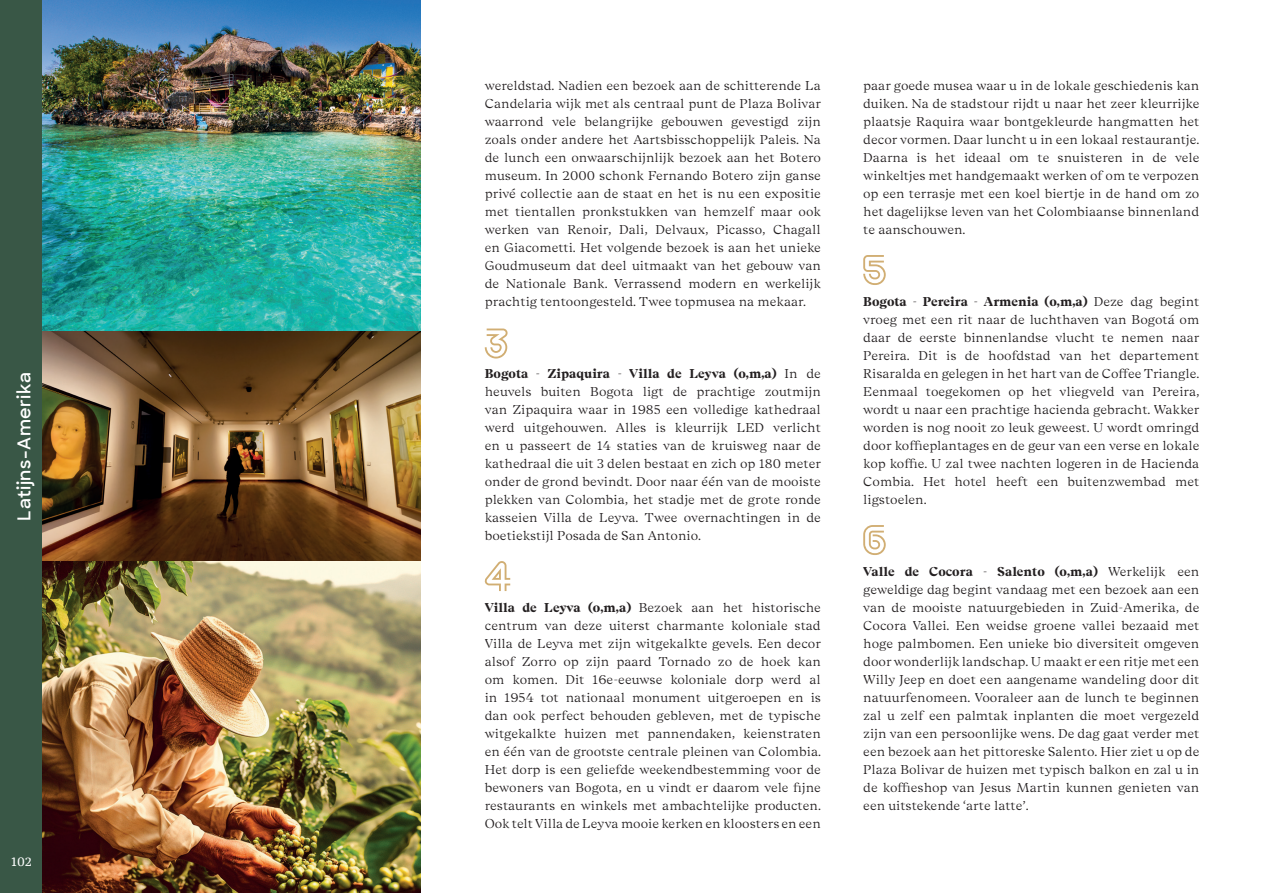
<style>
.page{position:relative;width:1263px;height:893px;background:#fff}
.page>*{position:absolute;margin:0;border:0;box-sizing:border-box;transform-origin:0 0}
.t1{font:600 18px "Sharp Sans";letter-spacing:.03em;color:#fff}
.t2{font:300 12.75px/18px "Beirut Display";color:#231f20;text-align:justify}
.t3{font:12px "PT Serif Caption";color:#fff}
.s1{font-weight:700}
</style>
<div class="page">
<div style="left:0;top:0;width:43px;height:893px;background:#395746"></div>
<img style="left:43px;top:0;width:378px;height:893px">
<svg style="left:485px;top:329px;width:23px;height:30px"></svg>
<svg style="left:484px;top:561px;width:26px;height:30px"></svg>
<svg style="left:863px;top:255px;width:23px;height:30px"></svg>
<svg style="left:863px;top:525px;width:23px;height:30px"></svg>
<h1 class="t1" style="left:11px;top:521px;width:150px;rotate:-90deg">Latijns-Amerika</h1>
<p class="t3" style="left:10px;top:854px;width:23px">102</p>
<p class="t2" style="left:485px;top:76px;width:338px">wereldstad. Nadien een bezoek aan de schitterende La Candelaria wijk met als centraal punt de Plaza Bolivar waarrond vele belangrijke gebouwen gevestigd zijn zoals onder andere het Aartsbisschoppelijk Paleis. Na de lunch een onwaarschijnlijk bezoek aan het Botero museum. In 2000 schonk Fernando Botero zijn ganse privé collectie aan de staat en het is nu een expositie met tientallen pronkstukken van hemzelf maar ook werken van Renoir, Dali, Delvaux, Picasso, Chagall en Giacometti. Het volgende bezoek is aan het unieke Goudmuseum dat deel uitmaakt van het gebouw van de Nationale Bank. Verrassend modern en werkelijk prachtig tentoongesteld. Twee topmusea na mekaar.</p>
<p class="t2" style="left:485px;top:364px;width:338px"><span class="s1">Bogota - Zipaquira - Villa de Leyva (o,m,a)</span> In de heuvels buiten Bogota ligt de prachtige zoutmijn van Zipaquira waar in 1985 een volledige kathedraal werd uitgehouwen. Alles is kleurrijk LED verlicht en u passeert de 14 staties van de kruisweg naar de kathedraal die uit 3 delen bestaat en zich op 180 meter onder de grond bevindt. Door naar één van de mooiste plekken van Colombia, het stadje met de grote ronde kasseien Villa de Leyva. Twee overnachtingen in de boetiekstijl Posada de San Antonio.</p>
<p class="t2" style="left:485px;top:598px;width:338px"><span class="s1">Villa de Leyva (o,m,a)</span> Bezoek aan het historische centrum van deze uiterst charmante koloniale stad Villa de Leyva met zijn witgekalkte gevels. Een decor alsof Zorro op zijn paard Tornado zo de hoek kan om komen. Dit 16e-eeuwse koloniale dorp werd al in 1954 tot nationaal monument uitgeroepen en is dan ook perfect behouden gebleven, met de typische witgekalkte huizen met pannendaken, keienstraten en één van de grootste centrale pleinen van Colombia.<br>Het dorp is een geliefde weekendbestemming voor de bewoners van Bogota, en u vindt er daarom vele fijne restaurants en winkels met ambachtelijke producten.<br>Ook telt Villa de Leyva mooie kerken en kloosters en een</p>
<p class="t2" style="left:863px;top:76px;width:338px">paar goede musea waar u in de lokale geschiedenis kan duiken. Na de stadstour rijdt u naar het zeer kleurrijke plaatsje Raquira waar bontgekleurde hangmatten het decor vormen. Daar luncht u in een lokaal restaurantje.<br>Daarna is het ideaal om te snuisteren in de vele winkeltjes met handgemaakt werken of om te verpozen op een terrasje met een koel biertje in de hand om zo het dagelijkse leven van het Colombiaanse binnenland te aanschouwen.</p>
<p class="t2" style="left:863px;top:292px;width:338px"><span class="s1">Bogota - Pereira - Armenia (o,m,a)</span> Deze dag begint vroeg met een rit naar de luchthaven van Bogotá om daar de eerste binnenlandse vlucht te nemen naar Pereira. Dit is de hoofdstad van het departement Risaralda en gelegen in het hart van de Coffee Triangle.<br>Eenmaal toegekomen op het vliegveld van Pereira, wordt u naar een prachtige hacienda gebracht. Wakker worden is nog nooit zo leuk geweest. U wordt omringd door koffieplantages en de geur van een verse en lokale kop koffie. U zal twee nachten logeren in de Hacienda Combia. Het hotel heeft een buitenzwembad met ligstoelen.</p>
<p class="t2" style="left:863px;top:562px;width:338px"><span class="s1">Valle de Cocora - Salento (o,m,a)</span> Werkelijk een geweldige dag begint vandaag met een bezoek aan een van de mooiste natuurgebieden in Zuid-Amerika, de Cocora Vallei. Een weidse groene vallei bezaaid met hoge palmbomen. Een unieke bio diversiteit omgeven door wonderlijk landschap. U maakt er een ritje met een Willy Jeep en doet een aangename wandeling door dit natuurfenomeen. Vooraleer aan de lunch te beginnen zal u zelf een palmtak inplanten die moet vergezeld zijn van een persoonlijke wens. De dag gaat verder met een bezoek aan het pittoreske Salento. Hier ziet u op de Plaza Bolivar de huizen met typisch balkon en zal u in de koffieshop van Jesus Martin kunnen genieten van een uitstekende ‘arte latte’.</p>
</div>
